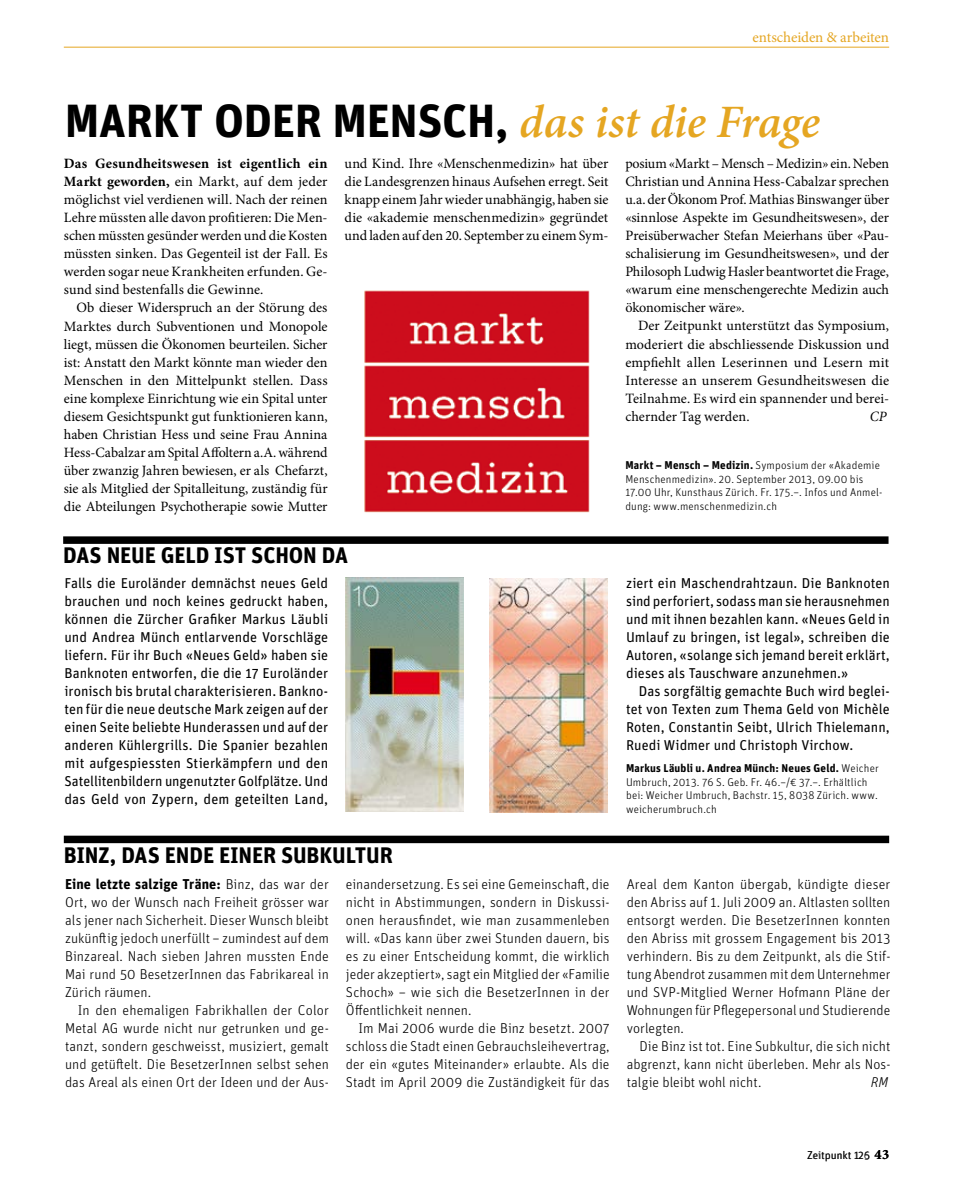
<style>
.page{position:relative;width:953px;height:1191px;background:#fff}
.page>*{position:absolute;margin:0;border:0;box-sizing:border-box;transform-origin:0 0}
.t1{font:700 46.5px "Unit OT";letter-spacing:-.005em;color:#000}
.t2{font:700 22.5px "Unit OT";letter-spacing:-.005em;color:#000}
.t3{font:15px "Minion Pro";letter-spacing:-.005em;color:#e5a622}
.t4{font:14.25px/18px "Minion Pro";color:#000;text-align:justify}
.t5{font:300 14.25px/18px "Unit OT";letter-spacing:.005em;color:#000;text-align:justify}
.t6{font:14.25px/18px "Unit OT";letter-spacing:.005em;color:#000;text-align:justify}
.t7{font:italic 14.25px "Minion Pro";color:#000}
.t8{font:italic 300 14.25px "Unit OT";color:#000}
.t9{font:300 11.25px/13.5px "Unit OT";letter-spacing:.015em;color:#000}
.s1{font-family:"Minion Pro";font-weight:600;font-style:italic;color:#e5a622}
.s2{font-weight:700}
.s3{font-family:"Minion Pro";font-weight:700;font-size:14.25px}
</style>
<div class="page">
<hr style="left:64px;top:47px;width:825px;height:1px;background:#e5a622">
<img style="left:364px;top:290px;width:226px;height:223px">
<div style="left:64px;top:835px;width:825px;height:8px;background:#000"></div>
<div style="left:63px;top:536px;width:825px;height:8px;background:#000"></div>
<img style="left:345px;top:577px;width:118px;height:234px">
<img style="left:489px;top:579px;width:118px;height:234px">
<p class="t3" style="left:752px;top:27px;width:138px">entscheiden &amp; arbeiten</p>
<h1 class="t1" style="left:65px;top:90px;width:756px">Markt od er Mensch, <span class="s1">das ist die Frage</span></h1>
<p class="t4" style="left:64px;top:155px;width:265px"><span class="s2">Das Gesundheitswesen ist eigentlich ein Markt geworden,</span> ein Markt, auf dem jeder möglichst viel verdienen will. Nach der reinen Lehre müssten alle davon profitieren: Die Men&shy;schen müssten gesünder werden und die Kosten müssten sinken. Das Gegenteil ist der Fall. Es werden sogar neue Krankheiten erfunden. Ge&shy;sund sind bestenfalls die Gewinne.</p>
<p class="t4" style="left:64px;top:299px;width:265px;text-indent:13px">Ob dieser Widerspruch an der Störung des Marktes durch Subventionen und Monopole liegt, müssen die Ökonomen beurteilen. Sicher ist: Anstatt den Markt könnte man wieder den Menschen in den Mittelpunkt stellen. Dass eine komplexe Einrichtung wie ein Spital unter diesem Gesichtspunkt gut funktionieren kann, haben Christian Hess und seine Frau Annina Hess-Cabalzar am Spital Affoltern a.A. während über zwanzig Jahren bewiesen, er als Chefarzt, sie als Mitglied der Spitalleitung, zuständig für die Abteilungen Psychotherapie sowie Mutter</p>
<p class="t4" style="left:344px;top:155px;width:265px">und Kind. Ihre «Menschenmedizin» hat über die Landesgrenzen hinaus Aufsehen erregt. Seit knapp einem Jahr wieder unabhängig, haben sie die «akademie menschenmedizin» gegründet und laden auf den 20. September zu einem Sym-</p>
<p class="t4" style="left:625px;top:155px;width:265px">posium «Markt – Mensch – Medizin» ein. Neben Christian und Annina Hess-Cabalzar sprechen u.a. der Ökonom Prof. Mathias Binswanger über «sinnlose Aspekte im Gesundheitswesen», der Preisüberwacher Stefan Meierhans über «Pau&shy;schalisierung im Gesundheitswesen», und der Philosoph Ludwig Hasler beantwortet die Frage, «warum eine menschengerechte Medizin auch ökonomischer wäre».</p>
<p class="t4" style="left:625px;top:317px;width:265px;text-indent:13px">Der Zeitpunkt unterstützt das Symposium, moderiert die abschliessende Diskussion und empfiehlt allen Leserinnen und Lesern mit Interesse an unserem Gesundheitswesen die Teilnahme. Es wird ein spannender und berei&shy;chernder Tag werden.</p>
<p class="t7" style="left:869px;top:406px;width:18px">CP</p>
<p class="t9" style="left:625px;top:458px;width:259px"><span class="s2">Markt – Mensch – Medizin.</span> Symposium der «Akademie Menschenmedizin». 20. September 2013, 09.00 bis 17.00 Uhr, Kunsthaus Zürich. Fr. 175.–. Infos und Anmel&shy;dung: www.menschenmedizin.ch</p>
<h2 class="t2" style="left:63px;top:541px;width:272px">Das neue geld ist schon da</h2>
<p class="t6" style="left:64px;top:574px;width:265px">Falls die Euroländer demnächst neues Geld brauchen und noch keines gedruckt haben, können die Zürcher Grafiker Markus Läubli und Andrea Münch entlarvende Vorschläge liefern. Für ihr Buch «Neues Geld» haben sie Banknoten entworfen, die die 17 Euroländer ironisch bis brutal charakterisieren. Bankno&shy;ten für die neue deutsche Mark zeigen auf der einen Seite beliebte Hunderassen und auf der anderen Kühlergrills. Die Spanier bezahlen mit aufgespiessten Stierkämpfern und den Satellitenbildern ungenutzter Golfplätze. Und das Geld von Zypern, dem geteilten Land,</p>
<p class="t6" style="left:626px;top:574px;width:265px">ziert ein Maschendrahtzaun. Die Banknoten sind perforiert, sodass man sie herausnehmen und mit ihnen bezahlen kann. «Neues Geld in Umlauf zu bringen, ist legal», schreiben die Autoren, «solange sich jemand bereit erklärt, dieses als Tauschware anzunehmen.»</p>
<p class="t6" style="left:626px;top:682px;width:265px;text-indent:13px">Das sorgfältig gemachte Buch wird beglei&shy;tet von Texten zum Thema Geld von Michèle Roten, Constantin Seibt, Ulrich Thielemann, Ruedi Widmer und Christoph Virchow.</p>
<p class="t9" style="left:626px;top:762px;width:254px"><span class="s2">Markus Läubli u. Andrea Münch: Neues Geld.</span> Weicher Umbruch, 2013. 76 S. Geb. Fr. 46.–/€ 37.–. Erhältlich bei: Weicher Umbruch, Bachstr. 15, 8038 Zürich. www. weicherumbruch.ch</p>
<h2 class="t2" style="left:64px;top:840px;width:316px">Binz, das Ende einer Su bkultuR</h2>
<p class="t5" style="left:65px;top:875px;width:265px"><span class="s2">Eine letzte salzige Träne:</span> Binz, das war der Ort, wo der Wunsch nach Freiheit grösser war als jener nach Sicherheit. Dieser Wunsch bleibt zukünftig jedoch unerfüllt – zumindest auf dem Binzareal. Nach sieben Jahren mussten Ende Mai rund 50 BesetzerInnen das Fabrikareal in Zürich räumen.</p>
<p class="t5" style="left:65px;top:1001px;width:265px;text-indent:13px">In den ehemaligen Fabrikhallen der Color Metal AG wurde nicht nur getrunken und ge&shy;tanzt, sondern geschweisst, musiziert, gemalt und getüftelt. Die BesetzerInnen selbst sehen das Areal als einen Ort der Ideen und der Aus-</p>
<p class="t5" style="left:346px;top:875px;width:265px">einandersetzung. Es sei eine Gemeinschaft, die nicht in Abstimmungen, sondern in Diskussi&shy;onen herausfindet, wie man zusammenleben will. «Das kann über zwei Stunden dauern, bis es zu einer Entscheidung kommt, die wirklich jeder akzeptiert», sagt ein Mitglied der «Familie Schoch» – wie sich die BesetzerInnen in der Öffentlichkeit nennen.</p>
<p class="t5" style="left:346px;top:1019px;width:265px;text-indent:13px">Im Mai 2006 wurde die Binz besetzt. 2007 schloss die Stadt einen Gebrauchsleihevertrag, der ein «gutes Miteinander» erlaubte. Als die Stadt im April 2009 die Zuständigkeit für das</p>
<p class="t5" style="left:626px;top:875px;width:265px">Areal dem Kanton übergab, kündigte dieser den Abriss auf 1. Juli 2009 an. Altlasten sollten entsorgt werden. Die BesetzerInnen konnten den Abriss mit grossem Engagement bis 2013 verhindern. Bis zu dem Zeitpunkt, als die Stif&shy;tung Abendrot zusammen mit dem Unternehmer und SVP-Mitglied Werner Hofmann Pläne der Wohnungen für Pflegepersonal und Studierende vorlegten.</p>
<p class="t5" style="left:626px;top:1037px;width:265px;text-indent:13px">Die Binz ist tot. Eine Subkultur, die sich nicht abgrenzt, kann nicht überleben. Mehr als Nos&shy;talgie bleibt wohl nicht.</p>
<p class="t8" style="left:870px;top:1073px;width:19px">RM</p>
<p class="t9" style="left:807px;top:1148px;width:83px">Zeitpunkt 125 <span class="s3">43</span></p>
<p class="t9" style="left:863px;top:1148px;width:8px">6</p>
</div>
